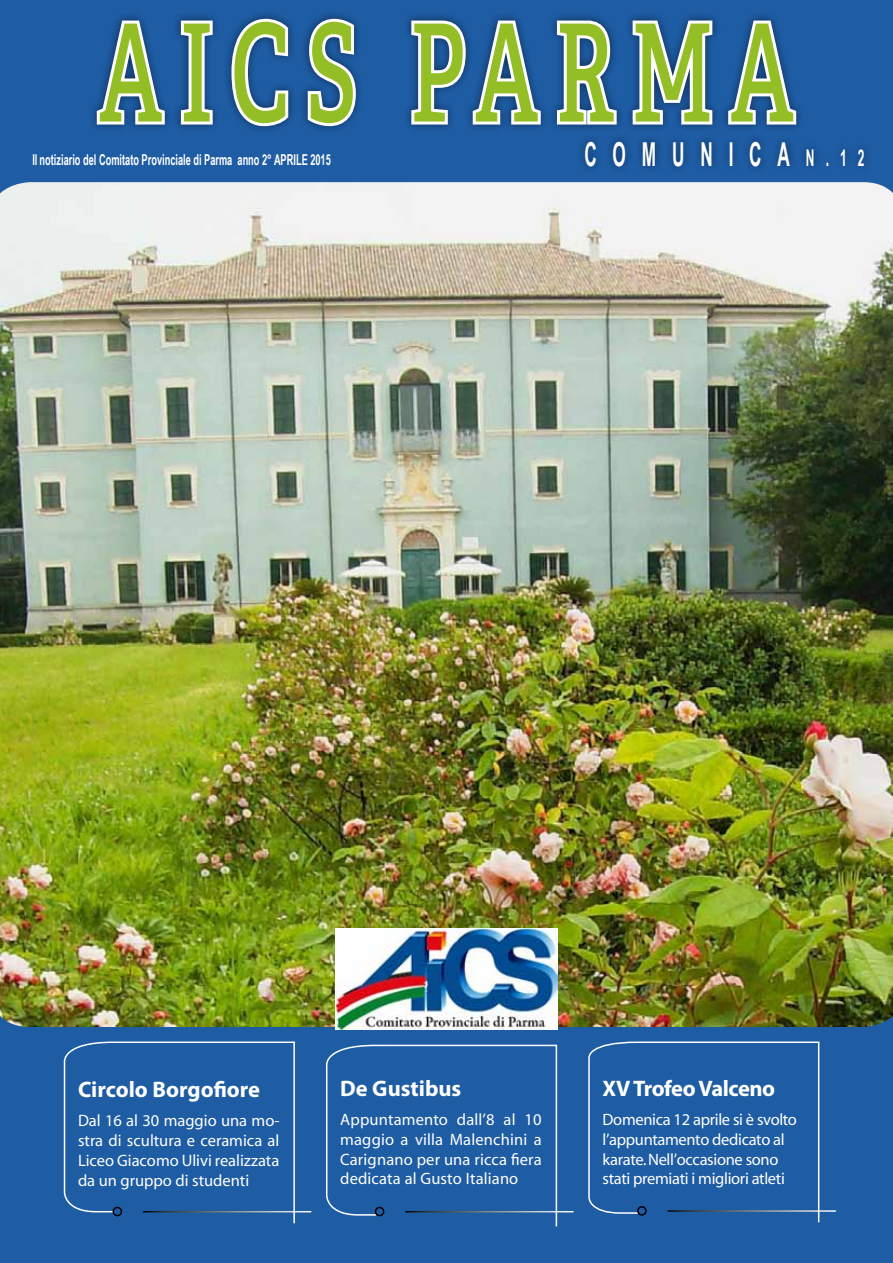
<style>
.page{position:relative;width:893px;height:1263px;background:#1e5ca4}
.page>*{position:absolute;margin:0;border:0;box-sizing:border-box;transform-origin:0 0}
.t1{font:600 135.3px "Adelle Basic";letter-spacing:.2em;color:#94be26;scale:.64 1}
.t2{font:700 33px "Arial Narrow";letter-spacing:.755em;color:#fff;scale:.64 1}
.t3{font:700 22.5px "Myriad Pro";letter-spacing:-.005em;color:#fff}
.t4{font:700 22.5px "Myriad Pro";letter-spacing:-.025em;color:#fff}
.t5{font:16.5px/19.8px "Myriad";letter-spacing:-.005em;color:#fff;text-align:justify}
.t6{font:700 15px "Arial Narrow";color:#fff;scale:.75 1}
.s1{font-size:23.1px}
</style>
<div class="page">
<img style="left:0;top:182px;width:893px;height:845px">
<div style="left:88px;top:10px;width:717px;height:125px;background:#1e5ca4"></div>
<svg style="left:92px;top:18px;width:76px;height:110px"></svg>
<svg style="left:177px;top:18px;width:40px;height:110px"></svg>
<svg style="left:228px;top:16px;width:63px;height:113px"></svg>
<svg style="left:305px;top:16px;width:54px;height:113px"></svg>
<svg style="left:408px;top:18px;width:136px;height:110px"></svg>
<svg style="left:554px;top:18px;width:66px;height:110px"></svg>
<svg style="left:630px;top:18px;width:86px;height:110px"></svg>
<svg style="left:724px;top:18px;width:75px;height:110px"></svg>
<hr style="left:143px;top:1211px;width:168px;height:1px;background:#fff">
<div style="left:61px;top:1041px;width:235px;height:184px;background:#1e5ca4"></div>
<div style="left:113px;top:1207px;width:9px;height:9px;border:2px solid #000;border-radius:50%"></div>
<hr style="left:405px;top:1211px;width:168px;height:1px;background:#fff">
<div style="left:324px;top:1044px;width:234px;height:184px;background:#1e5ca4"></div>
<div style="left:375px;top:1207px;width:9px;height:9px;border:2px solid #000;border-radius:50%"></div>
<hr style="left:668px;top:1210px;width:168px;height:2px;background:#fff">
<div style="left:586px;top:1041px;width:234px;height:183px;background:#1e5ca4"></div>
<div style="left:637px;top:1206px;width:10px;height:10px;border:2px solid #000;border-radius:50%"></div>
<div style="left:576px;top:133px;width:297px;height:42px;background:#000;opacity:.5"></div>
<img style="left:335px;top:928px;width:222px;height:101px">
<h1 class="t1" style="left:99px;top:-11px;width:1086px">AICS PARMA</h1>
<p class="t6" style="left:33px;top:148px;width:399px">Il notiziario del Comitato Provinciale di Parma anno 2° APRILE 2015</p>
<h2 class="t2" style="left:584px;top:129px;width:439px">COMUNICA <span class="s1">n .12</span></h2>
<h3 class="t3" style="left:78px;top:1075px;width:184px">Circolo Borgofiore</h3>
<p class="t5" style="left:78px;top:1111px;width:203px">Dal 16 al 30 maggio una mo&shy;stra di scultura e ceramica al Liceo Giacomo Ulivi realizzata da un gruppo di studenti</p>
<h3 class="t3" style="left:340px;top:1074px;width:123px">De Gustibus</h3>
<p class="t5" style="left:340px;top:1110px;width:203px">Appuntamento dall’8 al 10 maggio a villa Malenchini a Carignano per una ricca fiera dedicata al Gusto Italiano</p>
<h3 class="t4" style="left:602px;top:1074px;width:174px">XV Trofeo Valceno</h3>
<p class="t5" style="left:602px;top:1110px;width:196px;text-align:left">Domenica 12 aprile si è svolto l’appuntamento dedicato al karate. Nell’occasione sono stati premiati i migliori atleti</p>
</div>
